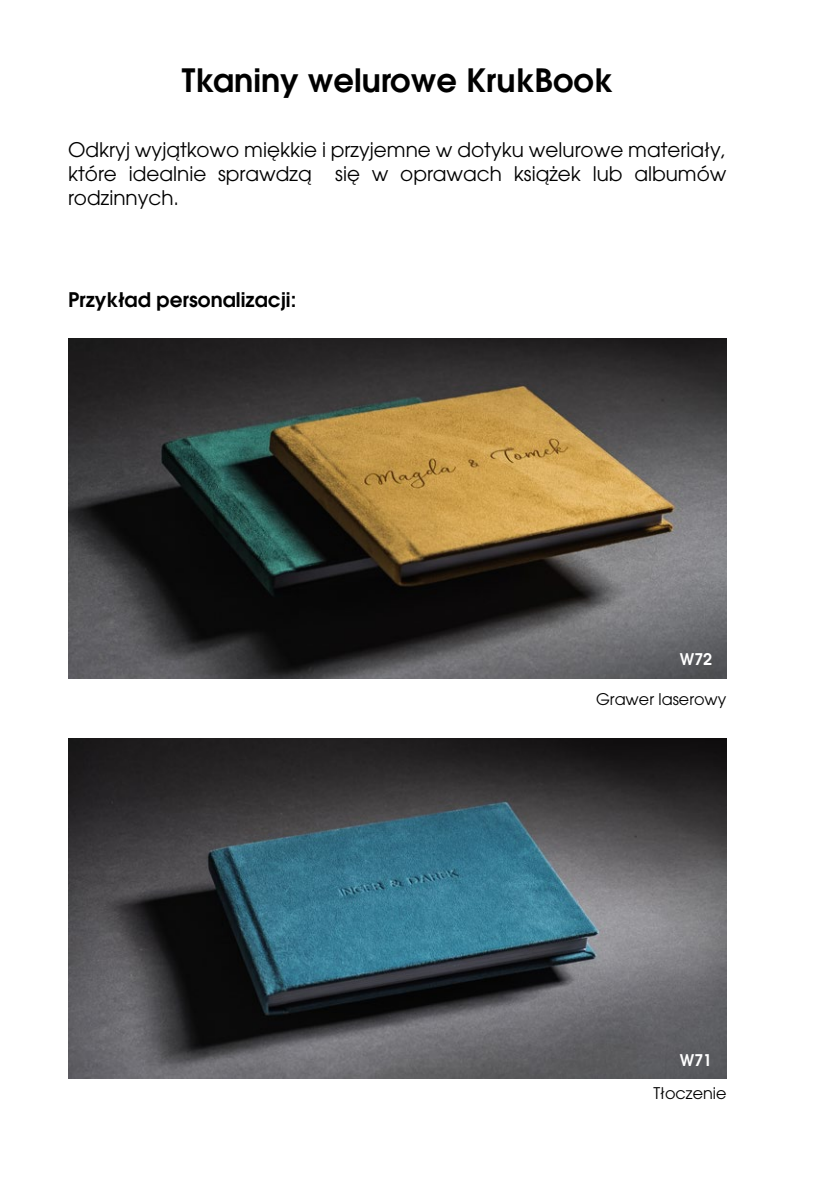
<style>
.page{position:relative;width:840px;height:1191px;background:#fff}
.page>*{position:absolute;margin:0;border:0;box-sizing:border-box;transform-origin:0 0}
.t1{font:600 32px "ITC Avant Garde Pro";color:#000}
.t2{font:20px/24px "ITC Avant Garde Pro";color:#000;text-align:justify}
.t3{font:600 20px "ITC Avant Garde Pro";color:#000}
.t4{font:16px "ITC Avant Garde Pro";color:#000}
.t5{font:600 16px "ITC Avant Garde Pro";color:#fff}
</style>
<div class="page">
<img style="left:68px;top:738px;width:658px;height:340px">
<img style="left:68px;top:338px;width:658px;height:340px">
<h1 class="t1" style="left:182px;top:59px;width:432px">Tkaniny welurowe KrukBook</h1>
<p class="t2" style="left:68px;top:138px;width:659px">Odkryj wyjątkowo miękkie i przyjemne w dotyku welurowe materiały, które idealnie sprawdzą się w oprawach książek lub albumów rodzinnych.</p>
<p class="t3" style="left:68px;top:286px;width:229px">Przykład personalizacji:</p>
<p class="t5" style="left:679px;top:648px;width:34px">W72</p>
<p class="t4" style="left:595px;top:689px;width:132px">Grawer laserowy</p>
<p class="t5" style="left:679px;top:1049px;width:34px">W71</p>
<p class="t4" style="left:653px;top:1082px;width:75px">Tłoczenie</p>
</div>
